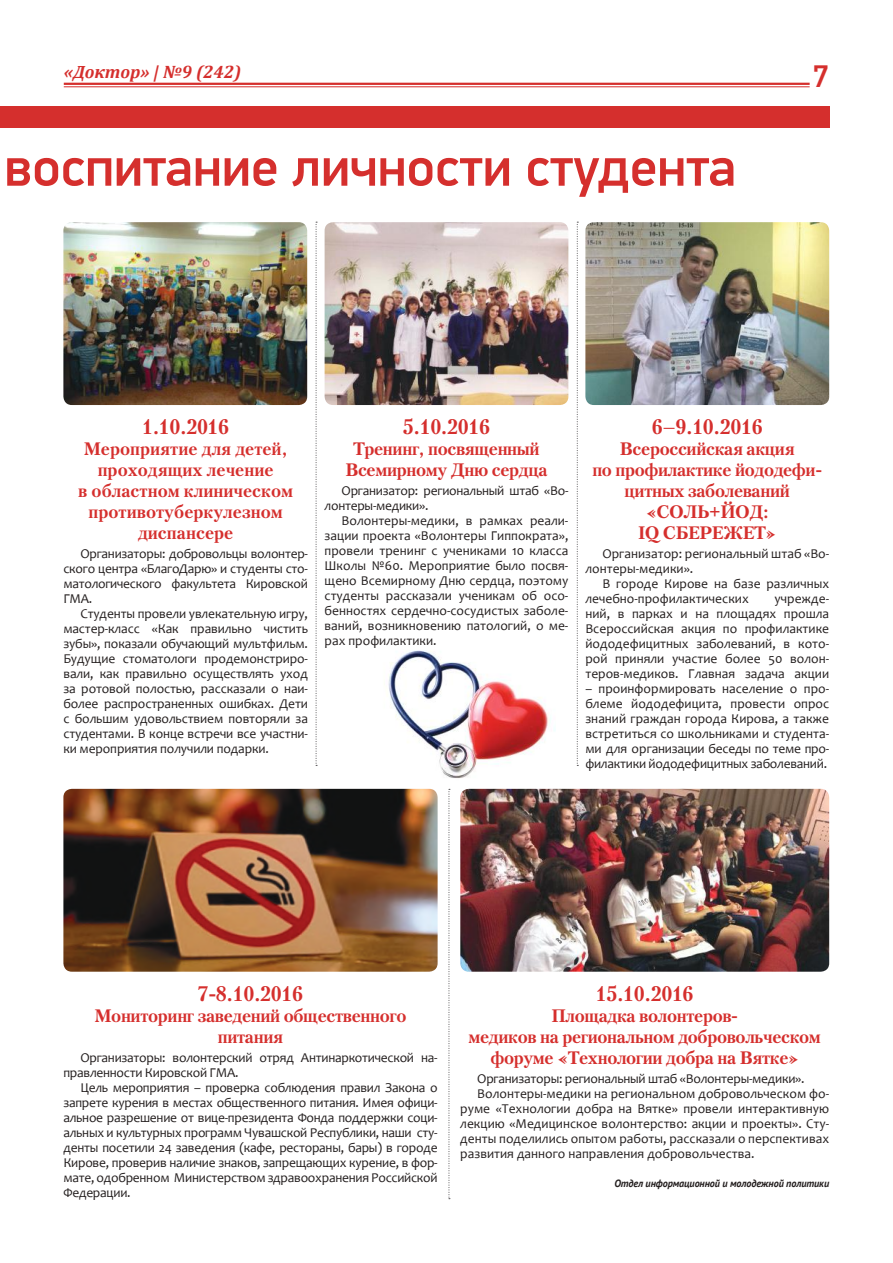
<style>
.page{position:relative;width:893px;height:1263px;background:#fff}
.page>*{position:absolute;margin:0;border:0;box-sizing:border-box;transform-origin:0 0}
.t1{font:500 55.5px "PF Din Display Pro";color:#d52f2d}
.t2{font:500 31.5px "PF Din Display Pro";color:#d52f2d}
.t3{font:700 21px "Petersburg C";letter-spacing:-.02em;color:#d52f2d}
.t4{font:700 18px/21px "Petersburg C";letter-spacing:-.02em;color:#d52f2d;text-align:center}
.t5{font:700 18px/21px "Petersburg C";color:#d52f2d;text-align:center}
.t6{font:italic 700 18px "Cambria";color:#d52f2d}
.t7{font:13.5px/15px "Candara";color:#241f1f;text-align:justify}
.t8{font:13.5px/15px "Candara";letter-spacing:-.02em;color:#241f1f}
.t9{font:italic 700 10.5px "PT Sans";letter-spacing:-.01em;color:#241f1f}
</style>
<div class="page">
<img style="left:388px;top:650px;width:167px;height:128px">
<div style="left:0;top:106px;width:829px;height:21px;background:#d52f2d"></div>
<img style="left:460px;top:789px;width:369px;height:183px">
<img style="left:63px;top:789px;width:375px;height:183px">
<img style="left:63px;top:222px;width:244px;height:183px">
<img style="left:325px;top:222px;width:243px;height:183px">
<img style="left:585px;top:222px;width:244px;height:183px">
<svg style="left:316px;top:222px;width:1px;height:544px"></svg>
<svg style="left:448px;top:789px;width:2px;height:410px"></svg>
<svg style="left:577px;top:222px;width:1px;height:544px"></svg>
<hr style="left:64px;top:83px;width:746px;height:2px;background:#d52f2d">
<hr style="left:64px;top:86px;width:746px;height:1px;background:#d52f2d">
<h3 class="t6" style="left:64px;top:59px;width:179px">«Доктор» | №9 (242)</h3>
<h1 class="t1" style="left:5px;top:134px;width:733px">воспитание личности студента</h1>
<h2 class="t2" style="left:813px;top:58px;width:18px">7</h2>
<h3 class="t3" style="left:142px;top:415px;width:89px">1.10.2016</h3>
<h3 class="t5" style="left:78px;top:438px;width:216px">Мероприятие для детей, проходящих лечение<br>в областном клиническом противотуберкулезном диспансере</h3>
<p class="t7" style="left:63px;top:546px;width:246px;text-indent:17px">Организаторы: добровольцы волонтер&shy;ского центра «БлагоДарю» и студенты сто&shy;матологического факультета Кировской ГМА.</p>
<p class="t7" style="left:63px;top:606px;width:246px;text-indent:17px">Студенты провели увлекательную игру, мастер-класс «Как правильно чистить зубы», показали обучающий мультфильм.<br>Будущие стоматологи продемонстриро&shy;вали, как правильно осуществлять уход за ротовой полостью, рассказали о наи&shy;более распространенных ошибках. Дети с большим удовольствием повторяли за студентами. В конце встречи все участни&shy;ки мероприятия получили подарки.</p>
<h3 class="t3" style="left:403px;top:415px;width:89px">5.10.2016</h3>
<h3 class="t4" style="left:345px;top:438px;width:204px">Тренинг, посвященный<br>Всемирному Дню сердца</h3>
<p class="t8" style="left:325px;top:483px;width:245px;text-indent:17px">Организатор: региональный штаб «Во&shy;лонтеры-медики».</p>
<p class="t7" style="left:325px;top:513px;width:245px;text-indent:17px">Волонтеры-медики, в рамках реали&shy;зации проекта «Волонтеры Гиппократа», провели тренинг с учениками 10 класса Школы №60. Мероприятие было посвя&shy;щено Всемирному Дню сердца, поэтому студенты рассказали ученикам об осо&shy;бенностях сердечно-сосудистых заболе&shy;ваний, возникновению патологий, о ме&shy;рах профилактики.</p>
<h3 class="t3" style="left:652px;top:415px;width:112px">6–9.10.2016</h3>
<h3 class="t4" style="left:592px;top:438px;width:231px">Всероссийская акция<br>по профилактике йододефи&shy;цитных заболеваний «СОЛЬ+ЙОД:<br>IQ СБЕРЕЖЕТ»</h3>
<p class="t7" style="left:585px;top:546px;width:245px;text-indent:17px">Организатор: региональный штаб «Во&shy;лонтеры-медики».</p>
<p class="t7" style="left:585px;top:576px;width:245px;text-indent:17px">В городе Кирове на базе различных лечебно-профилактических</p>
<p class="t7" style="left:585px;top:591px;width:245px;text-indent:189px">учрежде&shy;ний, в парках и на площадях прошла Всероссийская акция по профилактике йододефицитных заболеваний, в кото&shy;рой приняли участие более 50 волон&shy;теров-медиков. Главная задача акции</p>
<p class="t7" style="left:585px;top:681px;width:245px">– проинформировать население о про&shy;блеме йододефицита, провести опрос знаний граждан города Кирова, а также встретиться со школьниками и студента&shy;ми для организации беседы по теме про&shy;филактики йододефицитных заболеваний.</p>
<h3 class="t3" style="left:198px;top:981px;width:107px">7-8.10.2016</h3>
<h3 class="t4" style="left:95px;top:1005px;width:313px">Мониторинг заведений общественного питания</h3>
<p class="t8" style="left:63px;top:1050px;width:376px;text-indent:17px">Организаторы: волонтерский отряд Антинаркотической на&shy;правленности Кировской ГМА.</p>
<p class="t7" style="left:63px;top:1080px;width:376px;text-indent:17px">Цель мероприятия – проверка соблюдения правил Закона о запрете курения в местах общественного питания. Имея офици&shy;альное разрешение от вице-президента Фонда поддержки соци&shy;альных и культурных программ Чувашской Республики, наши сту&shy;денты посетили 24 заведения (кафе, рестораны, бары) в городе Кирове, проверив наличие знаков, запрещающих курение, в фор&shy;мате, одобренном Министерством здравоохранения Российской Федерации.</p>
<h3 class="t3" style="left:596px;top:981px;width:99px">15.10.2016</h3>
<h3 class="t4" style="left:469px;top:1005px;width:354px">Площадка волонтеров-<br>медиков на региональном добровольческом форуме «Технологии добра на Вятке»</h3>
<p class="t8" style="left:477px;top:1071px;width:329px">Организаторы: региональный штаб «Волонтеры-медики».</p>
<p class="t7" style="left:477px;top:1086px;width:353px">Волонтеры-медики на региональном добровольческом фо-</p>
<p class="t7" style="left:460px;top:1101px;width:370px">руме «Технологии добра на Вятке» провели интерактивную</p>
<p class="t7" style="left:460px;top:1116px;width:370px">лекцию «Медицинское волонтерство: акции и проекты». Сту-</p>
<p class="t7" style="left:460px;top:1131px;width:370px">денты поделились опытом работы, рассказали о перспективах</p>
<p class="t7" style="left:460px;top:1146px;width:296px">развития данного направления добровольчества.</p>
<p class="t9" style="left:614px;top:1176px;width:216px">Отдел информационной и молодежной политики</p>
</div>
